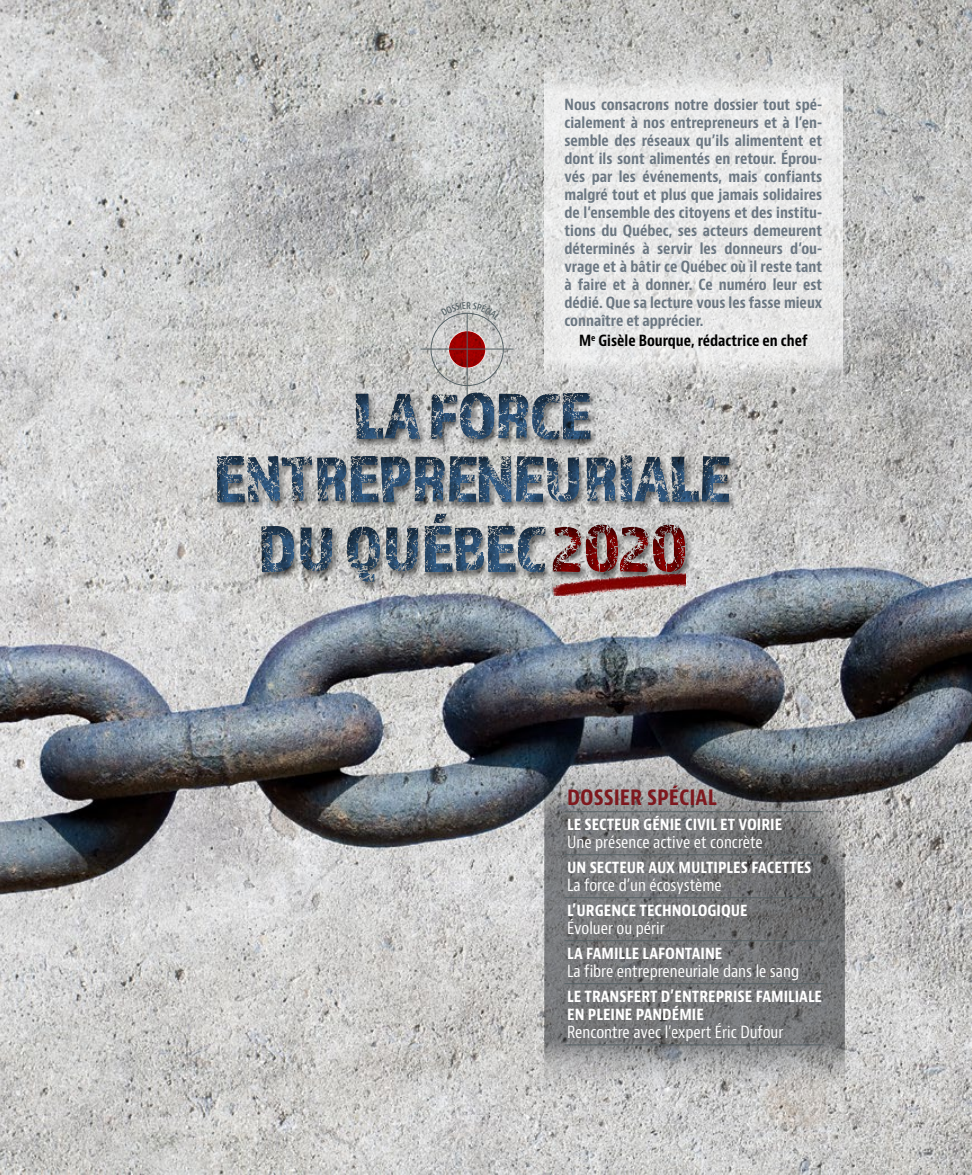
<style>
.page{position:relative;width:972px;height:1175px;background:#fff}
.page>*{position:absolute;margin:0;border:0;box-sizing:border-box;transform-origin:0 0}
.t1{font:700 condensed 22.5px "Bernino Sans";color:#7e181e}
.t2{font:700 condensed 16.35px/18.1px "Bernino Sans";color:#fff}
.t3{font:condensed 16.35px "Bernino Sans";color:#fff}
.t4{font:700 condensed 15px/18px "Bernino Sans";color:#6b7782;text-align:justify}
.t5{font:700 condensed 15px "Bernino Sans";color:#000}
</style>
<div class="page">
<img style="left:0;top:0;width:972px;height:1174px">
<div style="left:449px;top:331px;width:37px;height:37px;border:1px solid #fff;border-radius:50%"></div>
<svg style="left:449px;top:331px;width:36px;height:36px"></svg>
<hr style="left:421px;top:349px;width:93px;height:1px;background:#556266">
<svg style="left:544px;top:729px;width:301px;height:366px;background:#797a7d"></svg>
<hr style="left:565px;top:811px;width:258px;height:1px;background:#556266">
<hr style="left:565px;top:854px;width:259px;height:1px;background:#556266">
<hr style="left:565px;top:897px;width:259px;height:1px;background:#556266">
<hr style="left:565px;top:940px;width:259px;height:1px;background:#556266">
<hr style="left:565px;top:983px;width:259px;height:1px;background:#556266">
<hr style="left:565px;top:1044px;width:259px;height:1px;background:#556266">
<svg style="left:544px;top:43px;width:299px;height:318px;fill:#e9e9e8"></svg>
<hr style="left:467px;top:313px;width:1px;height:83px;background:#556266">
<div style="left:91px;top:361px;width:763px;height:246px;background:#000;opacity:.55"></div>
<img style="left:550px;top:570px;width:135px;height:25px">
<svg style="left:441px;top:302px;width:59px;height:18px"></svg>
<p class="t4" style="left:565px;top:95px;width:259px">Nous consacrons notre dossier tout spé&shy;cialement à nos entrepreneurs et à l’en&shy;semble des réseaux qu’ils alimentent et dont ils sont alimentés en retour. Éprou&shy;vés par les événements, mais confiants malgré tout et plus que jamais solidaires de l’ensemble des citoyens et des institu&shy;tions du Québec, ses acteurs demeurent déterminés à servir les donneurs d’ou&shy;vrage et à bâtir ce Québec où il reste tant à faire et à donner. Ce numéro leur est dédié. Que sa lecture vous les fasse mieux connaître et apprécier.</p>
<p class="t5" style="left:579px;top:331px;width:230px">M<sup>e</sup> Gisèle Bourque, rédactrice en chef</p>
<h1 class="t1" style="left:567px;top:783px;width:151px">DOSSIER SPÉCIAL</h1>
<p class="t2" style="left:567px;top:815px;width:217px">LE SECTEUR GÉNIE CIVIL ET VOIRIE</p>
<p class="t3" style="left:567px;top:831px;width:197px">Une présence active et concrète</p>
<p class="t2" style="left:567px;top:858px;width:246px">UN SECTEUR AUX MULTIPLES FACETTES</p>
<p class="t3" style="left:567px;top:874px;width:156px">La force d’un écosystème</p>
<p class="t2" style="left:567px;top:901px;width:182px">L’URGENCE TECHNOLOGIQUE</p>
<p class="t3" style="left:567px;top:917px;width:99px">Évoluer ou périr</p>
<p class="t2" style="left:567px;top:944px;width:157px">LA FAMILLE LAFONTAINE</p>
<p class="t3" style="left:567px;top:960px;width:233px">La fibre entrepreneuriale dans le sang</p>
<p class="t2" style="left:567px;top:987px;width:256px">LE TRANSFERT D’ENTREPRISE FAMILIALE<br>EN PLEINE PANDÉMIE</p>
<p class="t3" style="left:567px;top:1022px;width:218px">Rencontre avec l’expert Éric Dufour</p>
</div>
